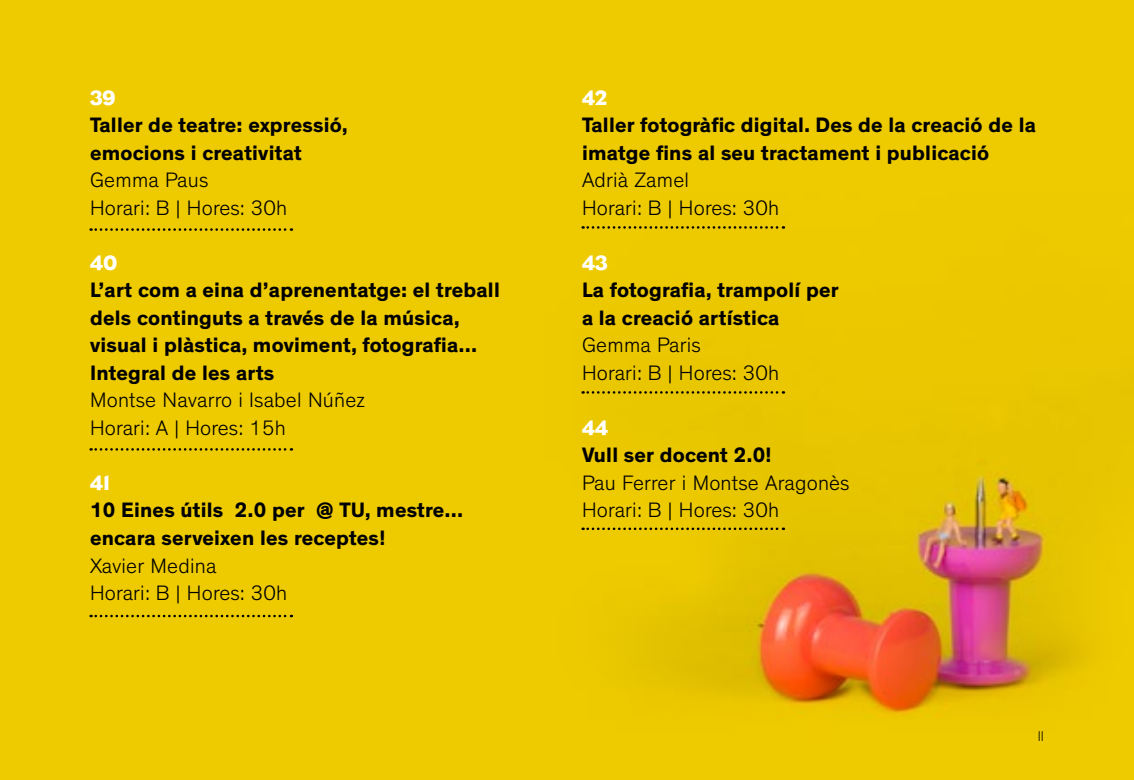
<style>
.page{position:relative;width:1134px;height:780px;background:#fff}
.page>*{position:absolute;margin:0;border:0;box-sizing:border-box;transform-origin:0 0}
.t1{font:700 21.25px/27.5px "Theinhardt";letter-spacing:.01em;color:#000}
.t2{font:300 21.25px/27.5px "Theinhardt";letter-spacing:.01em;color:#000}
.t3{font:21.25px "Eagle";letter-spacing:.01em;color:#fff}
.t4{font:300 15px "Eagle";color:#000}
</style>
<div class="page">
<img style="left:0;top:0;width:1134px;height:780px">
<svg style="left:91px;top:228px;width:201px;height:3px"></svg>
<svg style="left:91px;top:448px;width:201px;height:2px"></svg>
<svg style="left:91px;top:614px;width:201px;height:3px"></svg>
<svg style="left:583px;top:226px;width:201px;height:3px"></svg>
<svg style="left:583px;top:391px;width:201px;height:2px"></svg>
<svg style="left:583px;top:527px;width:201px;height:3px"></svg>
<p class="t3" style="left:90px;top:85px;width:27px">39</p>
<p class="t1" style="left:90px;top:112px;width:259px">Taller de teatre: expressió, emocions i creativitat</p>
<p class="t2" style="left:90px;top:167px;width:199px">Gemma Paus<br>Horari: B | Hores: 30h</p>
<p class="t3" style="left:90px;top:250px;width:29px">40</p>
<p class="t1" style="left:90px;top:277px;width:411px">L’art com a eina d’aprenentatge: el treball dels continguts a través de la música, visual i plàstica, moviment, fotografia...<br>Integral de les arts</p>
<p class="t2" style="left:90px;top:387px;width:276px">Montse Navarro i Isabel Núñez<br>Horari: A | Hores: 15h</p>
<p class="t3" style="left:90px;top:470px;width:22px">41</p>
<p class="t1" style="left:90px;top:497px;width:375px">10 Eines útils 2.0 per @ TU, mestre... encara serveixen les receptes!</p>
<p class="t2" style="left:90px;top:552px;width:199px">Xavier Medina<br>Horari: B | Hores: 30h</p>
<p class="t3" style="left:582px;top:85px;width:27px">42</p>
<p class="t1" style="left:582px;top:112px;width:455px">Taller fotogràfic digital. Des de la creació de la imatge fins al seu tractament i publicació</p>
<p class="t2" style="left:582px;top:167px;width:199px">Adrià Zamel<br>Horari: B | Hores: 30h</p>
<p class="t3" style="left:582px;top:250px;width:27px">43</p>
<p class="t1" style="left:582px;top:277px;width:258px">La fotografia, trampolí per a la creació artística</p>
<p class="t2" style="left:582px;top:332px;width:199px">Gemma Paris<br>Horari: B | Hores: 30h</p>
<p class="t3" style="left:582px;top:415px;width:28px">44</p>
<p class="t1" style="left:582px;top:442px;width:191px">Vull ser docent 2.0!</p>
<p class="t2" style="left:582px;top:469px;width:269px">Pau Ferrer i Montse Aragonès<br>Horari: B | Hores: 30h</p>
<p class="t4" style="left:1038px;top:727px;width:8px">11</p>
</div>
